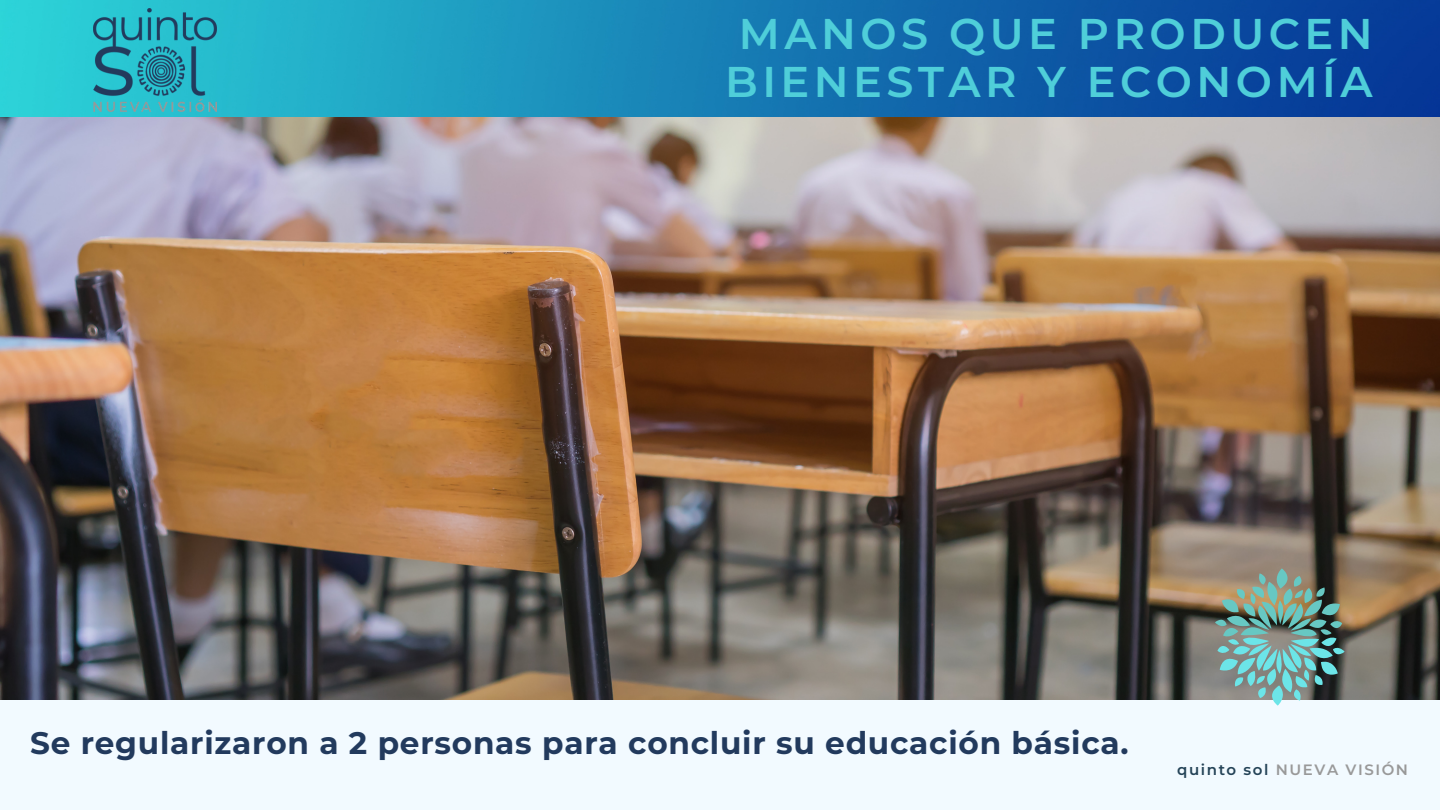
<style>
.page{position:relative;width:1440px;height:810px;background:#f2faff}
.page>*{position:absolute;margin:0;border:0;box-sizing:border-box;transform-origin:0 0}
.t1{font:600 43px/48px "Montserrat";letter-spacing:.105em;color:#4fced9;text-align:center}
.t2{font:700 31.1px "Montserrat";letter-spacing:.025em;color:#223a5d}
.t3{font:600 15px "Montserrat";letter-spacing:.105em;color:#999}
.s1{color:#244357}
.s2{color:#989898}
</style>
<div class="page">
<img style="left:0;top:0;width:1440px;height:700px">
<img style="left:93px;top:9px;width:124px;height:102px">
<svg style="left:1215px;top:568px;width:130px;height:138px;background:#77948b"></svg>
<p class="t1" style="left:725px;top:10px;width:649px">MANOS QUE PRODUCEN<br>BIENESTAR Y ECONOMÍA</p>
<p class="t2" style="left:30px;top:724px;width:1100px">Se regularizaron a 2 personas para concluir su educación básica.</p>
<p class="t3" style="left:1177px;top:761px;width:232px"><span class="s1">quinto sol</span> NUEVA VISIÓ<span class="s2">N</span></p>
</div>
